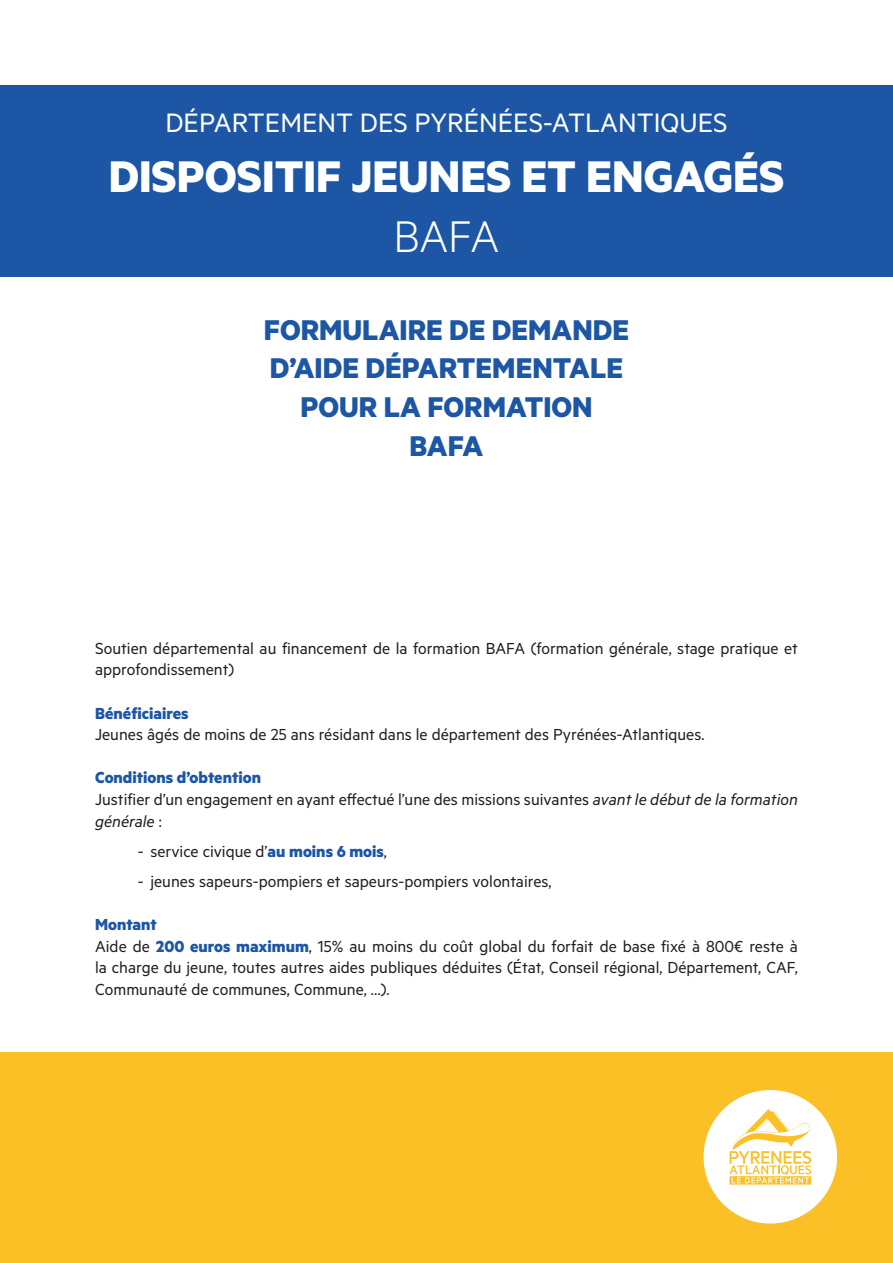
<style>
.page{position:relative;width:893px;height:1263px;background:#fff}
.page>*{position:absolute;margin:0;border:0;box-sizing:border-box;transform-origin:0 0}
.t1{font:700 49.8px "Metric";color:#fff}
.t2{font:300 49.8px "Metric";color:#fff}
.t3{font:700 32.1px "Metric";color:#1c56a5}
.t4{font:30px "Metric";color:#fff}
.t5{font:18px/21.6px "Metric";color:#231f20}
.t6{font:700 18px "Metric";color:#1c56a5}
.s1{font-style:italic}
.s2{font-weight:700;color:#1c56a5}
</style>
<div class="page">
<div style="left:0;top:1052px;width:893px;height:211px;background:#fbc026"></div>
<div style="left:704px;top:1090px;width:133px;height:133px;background:#fff;border-radius:50%"></div>
<svg style="left:730px;top:1109px;width:81px;height:75px"></svg>
<div style="left:0;top:85px;width:893px;height:191px;background:#1c56a5"></div>
<p class="t4" style="left:165px;top:105px;width:564px">DÉPARTEMENT DES PYRÉNÉES-ATLANTIQUES</p>
<p class="t1" style="left:109px;top:146px;width:677px">DISPOSITIF JEUNES ET ENGAGÉS</p>
<p class="t2" style="left:393px;top:208px;width:108px">BAFA</p>
<p class="t3" style="left:264px;top:310px;width:367px">FORMULAIRE DE DEMANDE</p>
<p class="t3" style="left:270px;top:349px;width:355px">D’AIDE DÉPARTEMENTALE</p>
<p class="t3" style="left:300px;top:387px;width:294px">POUR LA FORMATION</p>
<p class="t3" style="left:410px;top:426px;width:75px">BAFA</p>
<p class="t5" style="left:95px;top:637px;width:704px">Soutien départemental au financement de la formation BAFA (formation générale, stage pratique et approfondissement)</p>
<p class="t6" style="left:95px;top:702px;width:95px">Bénéficiaires</p>
<p class="t5" style="left:95px;top:723px;width:611px">Jeunes âgés de moins de 25 ans résidant dans le département des Pyrénées-Atlantiques.</p>
<p class="t6" style="left:95px;top:767px;width:167px">Conditions d’obtention</p>
<p class="t5" style="left:95px;top:788px;width:704px">Justifier d’un engagement en ayant effectué l’une des missions suivantes <span class="s1">avant le début de la formation générale</span> :</p>
<p class="t5" style="left:138px;top:840px;width:251px">- service civique d’<span class="s2">au moins 6 mois</span>,</p>
<p class="t5" style="left:138px;top:870px;width:415px">- jeunes sapeurs-pompiers et sapeurs-pompiers volontaires,</p>
<p class="t6" style="left:95px;top:913px;width:63px">Montant</p>
<p class="t5" style="left:95px;top:935px;width:704px;text-align:justify">Aide de <span class="s2">200 euros maximum</span>, 15% au moins du coût global du forfait de base fixé à 800€ reste à la charge du jeune, toutes autres aides publiques déduites (État, Conseil régional, Département, CAF, Communauté de communes, Commune, …).</p>
</div>
